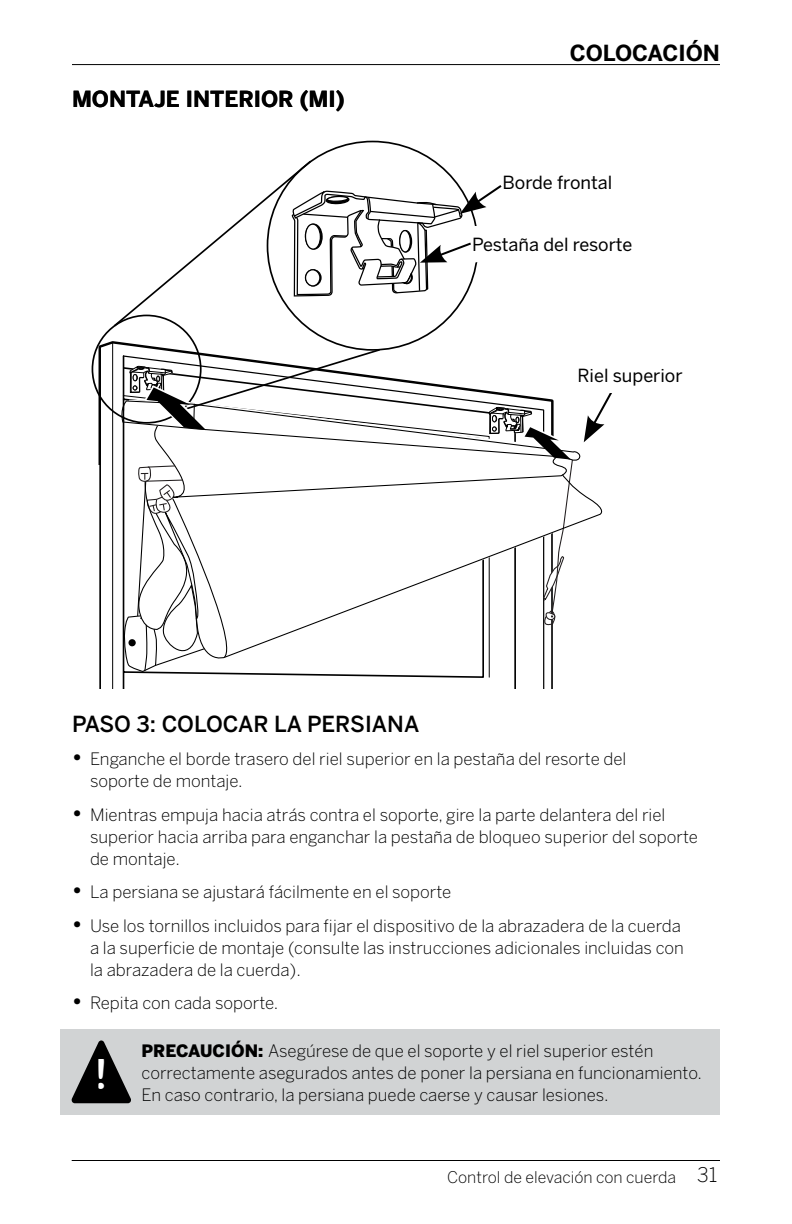
<style>
.page{position:relative;width:792px;height:1224px;background:#fff}
.page>*{position:absolute;margin:0;border:0;box-sizing:border-box;transform-origin:0 0}
.t1{font:44.2px "Arial Rounded MT Bold";color:#fff}
.t2{font:32.4px/58.2px "Benton Sans";color:#000;text-align:right}
.t3{font:700 22px "Benton Sans";color:#000}
.t4{font:500 22px "Benton Sans";color:#000}
.t5{font:300 20px "Benton Sans";color:#000}
.t6{font:18px "Benton Sans";color:#000}
.t7{font:300 17px/22px "Benton Sans";color:#000}
.t8{font:300 16px "Benton Sans";color:#000}
.s1{font-weight:700;font-size:22px}
.s2{font-weight:900}
</style>
<div class="page">
<hr style="left:72px;top:64px;width:648px;height:1px;background:#000">
<hr style="left:72px;top:1160px;width:648px;height:1px;background:#000">
<div style="left:60px;top:1029px;width:660px;height:85px;background:#d1d3d4"></div>
<svg style="left:71px;top:1040px;width:60px;height:63px"></svg>
<svg style="left:98px;top:341px;width:455px;height:347px"></svg>
<hr style="left:112px;top:343px;width:1px;height:345px;background:#000">
<svg style="left:122px;top:672px;width:423px;height:16px"></svg>
<svg style="left:112px;top:159px;width:390px;height:169px"></svg>
<div style="left:326px;top:196px;width:23px;height:8px;background:#000;border-radius:50%"></div>
<div style="left:326px;top:196px;width:24px;height:8px;border:1px solid #000;border-radius:50%"></div>
<svg style="left:327px;top:196px;width:21px;height:5px"></svg>
<div style="left:327px;top:196px;width:22px;height:6px;border:1px solid #000;border-radius:50%"></div>
<svg style="left:120px;top:348px;width:492px;height:324px"></svg>
<div style="left:472px;top:226px;width:195px;height:36px;background:#fff"></div>
<div style="left:577px;top:356px;width:195px;height:37px;background:#fff"></div>
<p class="t3" style="left:72px;top:86px;width:274px">MONTAJE INTERIOR (MI)</p>
<p class="t3" style="left:570px;top:40px;width:152px">COLOCACIÓN</p>
<h2 class="t2" style="left:475px;top:151px;width:160px">Front lip<br>Spring tab</h2>
<p class="t6" style="left:503px;top:171px;width:111px">Borde frontal</p>
<p class="t6" style="left:472px;top:234px;width:162px">Pestaña del resorte</p>
<h2 class="t2" style="left:584px;top:341px;width:129px">Headrail</h2>
<p class="t6" style="left:577px;top:364px;width:107px">Riel superior</p>
<p class="t4" style="left:72px;top:711px;width:349px">PASO 3: COLOCAR LA PERSIANA</p>
<p class="t7" style="left:90px;top:748px;width:538px;text-indent:-18px"><span class="s1">•</span> Enganche el borde trasero del riel superior en la pestaña del resorte del soporte de montaje.</p>
<p class="t7" style="left:90px;top:803px;width:610px;text-indent:-18px"><span class="s1">•</span> Mientras empuja hacia atrás contra el soporte, gire la parte delantera del riel superior hacia arriba para enganchar la pestaña de bloqueo superior del soporte de montaje.</p>
<p class="t7" style="left:72px;top:881px;width:381px"><span class="s1">•</span> La persiana se ajustará fácilmente en el soporte</p>
<p class="t7" style="left:90px;top:914px;width:595px;text-indent:-18px"><span class="s1">•</span> Use los tornillos incluidos para fijar el dispositivo de la abrazadera de la cuerda a la superficie de montaje (consulte las instrucciones adicionales incluidas con la abrazadera de la cuerda).</p>
<p class="t7" style="left:72px;top:992px;width:208px"><span class="s1">•</span> Repita con cada soporte.</p>
<h1 class="t1" style="left:94px;top:1047px;width:16px">!</h1>
<p class="t7" style="left:142px;top:1039px;width:562px"><span class="s2">PRECAUCIÓN:</span> Asegúrese de que el soporte y el riel superior estén correctamente asegurados antes de poner la persiana en funcionamiento.<br>En caso contrario, la persiana puede caerse y causar lesiones.</p>
<p class="t8" style="left:447px;top:1167px;width:230px">Control de elevación con cuerda</p>
<p class="t5" style="left:697px;top:1163px;width:22px">31</p>
</div>
